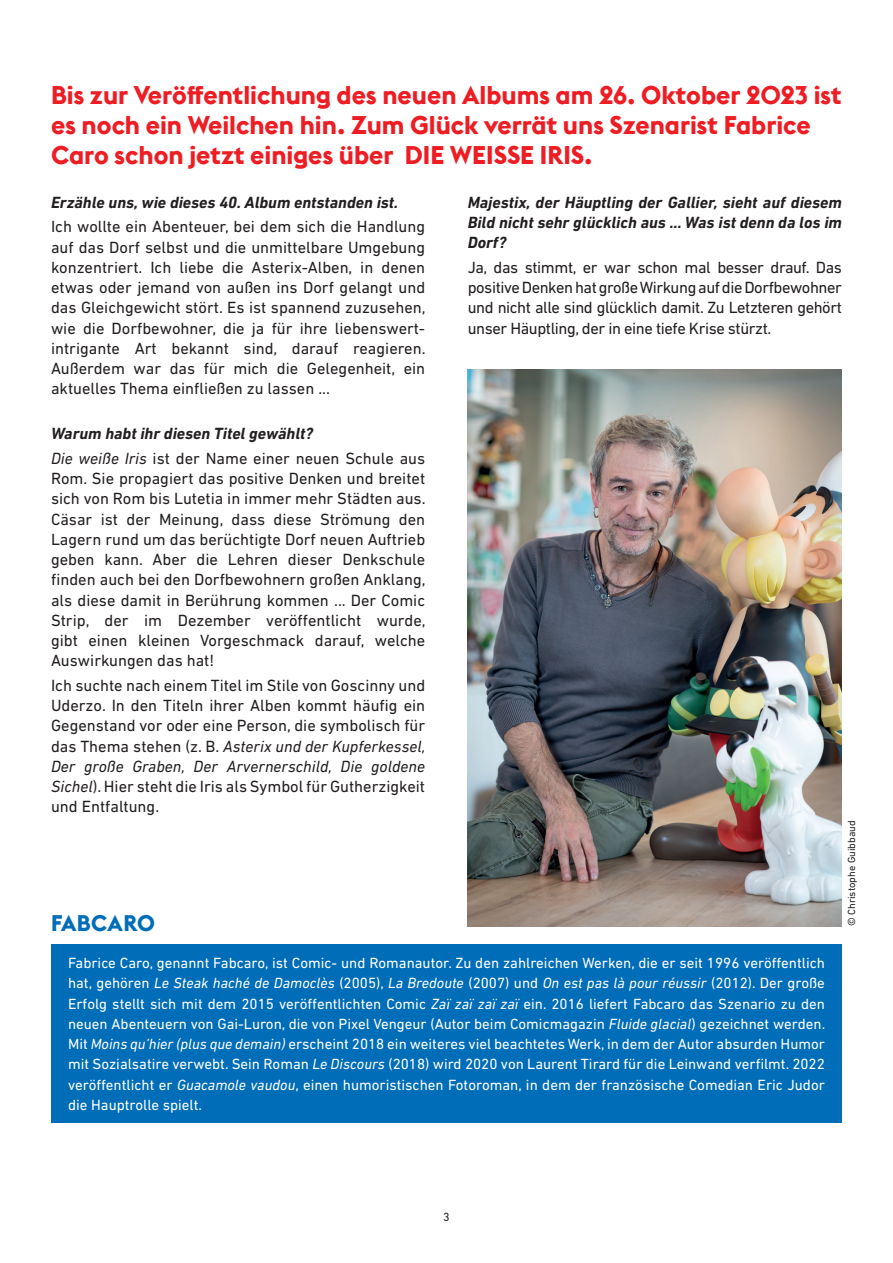
<style>
.page{position:relative;width:893px;height:1263px;background:#fff}
.page>*{position:absolute;margin:0;border:0;box-sizing:border-box;transform-origin:0 0}
.t1{font:700 25.5px/30px "Euclid BP";color:#ee1d23}
.t2{font:700 22.5px "Euclid BP";letter-spacing:.02em;color:#006db8}
.t3{font:16.5px/20.2px "DIN Next LT Pro";color:#231f20;text-align:justify}
.t4{font:italic 700 16.5px/20.2px "DIN Next LT Pro";color:#231f20}
.t5{font:15px/20.2px "DIN Next LT Pro";color:#fff;text-align:justify}
.t6{font:12px "DIN Next LT Pro";color:#231f20}
.t7{font:10.5px "DIN Next LT Pro";color:#231f20}
.s1{font-weight:400}
.s2{font-weight:400;font-style:normal}
.s3{font-style:italic}
</style>
<div class="page">
<img style="left:468px;top:370px;width:374px;height:556px">
<div style="left:51px;top:944px;width:791px;height:179px;background:#006db8"></div>
<h1 class="t1" style="left:51px;top:80px;width:792px">Bis zur Veröffentlichung des neuen Albums am 26. Oktober 2023 ist es noch ein Weilchen hin. Zum Glück verrät uns Szenarist Fabrice<br>Caro schon jetzt einiges über DIE WEISSE IRIS.</h1>
<p class="t4" style="left:51px;top:192px;width:349px">Erzähle uns, wie dieses 40. Album entstanden ist.</p>
<p class="t3" style="left:51px;top:217px;width:376px">Ich wollte ein Abenteuer, bei dem sich die Handlung auf das Dorf selbst und die unmittelbare Umgebung konzentriert. Ich liebe die Asterix-Alben, in denen etwas oder jemand von außen ins Dorf gelangt und das Gleichgewicht stört. Es ist spannend zuzusehen, wie die Dorfbewohner, die ja für ihre liebenswert&shy;intrigante Art bekannt sind, darauf reagieren.<br>Außerdem war das für mich die Gelegenheit, ein aktuelles Thema einfließen zu lassen ...</p>
<p class="t4" style="left:51px;top:421px;width:376px;line-height:24.5px">Warum habt ihr diesen Titel gewählt?<br><span class="s1">Die weiße Iris</span> <span class="s2">ist der Name einer neuen Schule aus</span></p>
<p class="t3" style="left:51px;top:468px;width:376px">Rom. Sie propagiert das positive Denken und breitet sich von Rom bis Lutetia in immer mehr Städten aus.<br>Cäsar ist der Meinung, dass diese Strömung den Lagern rund um das berüchtigte Dorf neuen Auftrieb geben kann. Aber die Lehren dieser Denkschule finden auch bei den Dorfbewohnern großen Anklang, als diese damit in Berührung kommen ... Der Comic Strip, der im Dezember veröffentlicht wurde, gibt einen kleinen Vorgeschmack darauf, welche Auswirkungen das hat!</p>
<p class="t3" style="left:51px;top:675px;width:376px">Ich suchte nach einem Titel im Stile von Goscinny und Uderzo. In den Titeln ihrer Alben kommt häufig ein Gegenstand vor oder eine Person, die symbolisch für das Thema stehen (z. B. <span class="s3">Asterix und der Kupferkessel, Der große Graben, Der Arvernerschild, Die goldene Sichel</span>). Hier steht die Iris als Symbol für Gutherzigkeit und Entfaltung.</p>
<h2 class="t2" style="left:51px;top:909px;width:105px">FABCARO</h2>
<p class="t4" style="left:468px;top:192px;width:376px;text-align:justify">Majestix, der Häuptling der Gallier, sieht auf diesem Bild nicht sehr glücklich aus ... Was ist denn da los im Dorf?</p>
<p class="t3" style="left:468px;top:257px;width:376px">Ja, das stimmt, er war schon mal besser drauf. Das positive Denken hat große Wirkung auf die Dorfbewohner und nicht alle sind glücklich damit. Zu Letzteren gehört unser Häuptling, der in eine tiefe Krise stürzt.</p>
<p class="t7" style="left:845px;top:926px;width:107px;rotate:-90deg">© Christophe Guibbaud</p>
<p class="t5" style="left:68px;top:953px;width:759px">Fabrice Caro, genannt Fabcaro, ist Comic- und Romanautor. Zu den zahlreichen Werken, die er seit 1996 veröffentlich hat, gehören <span class="s3">Le Steak haché de Damoclès</span> (2005), <span class="s3">La Bredoute</span> (2007) und <span class="s3">On est pas là pour réussir</span> (2012). Der große Erfolg stellt sich mit dem 2015 veröffentlichten Comic <span class="s3">Zaï zaï zaï zaï</span> ein. 2016 liefert Fabcaro das Szenario zu den neuen Abenteuern von Gai-Luron, die von Pixel Vengeur (Autor beim Comicmagazin <span class="s3">Fluide glacial</span>) gezeichnet werden.<br>Mit <span class="s3">Moins qu’hier (plus que demain)</span> erscheint 2018 ein weiteres viel beachtetes Werk, in dem der Autor absurden Humor mit Sozialsatire verwebt. Sein Roman <span class="s3">Le Discours</span> (2018) wird 2020 von Laurent Tirard für die Leinwand verfilmt. 2022 veröffentlicht er <span class="s3">Guacamole vaudou</span>, einen humoristischen Fotoroman, in dem der französische Comedian Eric Judor die Hauptrolle spielt.</p>
<p class="t6" style="left:443px;top:1210px;width:8px">3</p>
</div>
